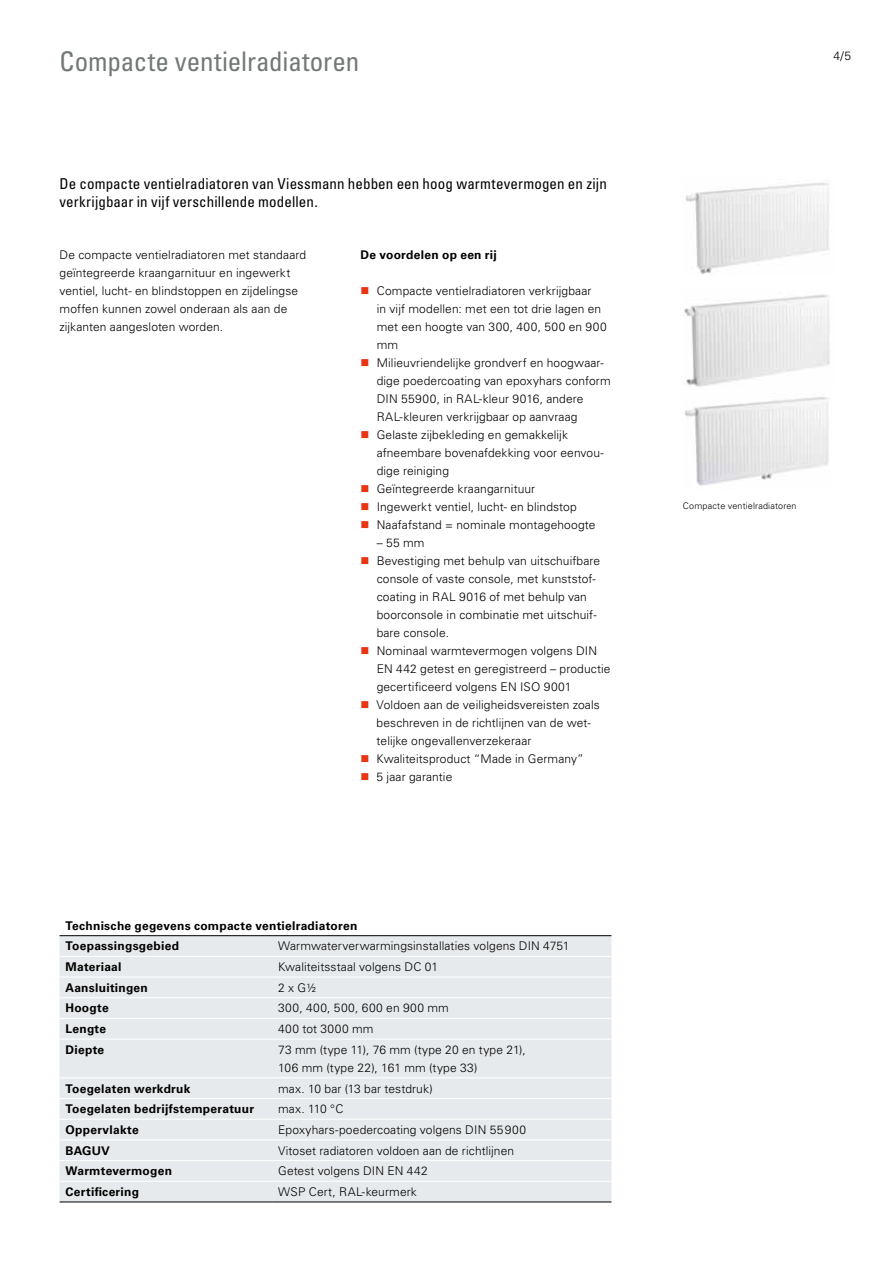
<style>
.page{position:relative;width:893px;height:1263px;background:#fff}
.page>*{position:absolute;margin:0;border:0;box-sizing:border-box;transform-origin:0 0}
.t1{font:condensed 27px "Univers LT Std";letter-spacing:-.005em;color:#727777}
.t2{font:condensed 15px/18px "Univers LT Std";letter-spacing:.005em;color:#000}
.t3{font:300 12px/18px "Univers LT Std";letter-spacing:.01em;color:#000}
.t4{font:700 12px/20.7px "Univers LT Std";letter-spacing:.02em;color:#000}
.t5{font:300 12px "Univers LT Std";letter-spacing:.045em;color:#000}
.t6{font:300 12px "Univers LT Std";letter-spacing:.04em;color:#000}
.t7{font:300 9px "Univers LT Std";letter-spacing:.02em;color:#000}
</style>
<div class="page">
<div style="left:60px;top:936px;width:551px;height:265px;background:#e7eaec"></div>
<hr style="left:60px;top:1201px;width:212px;height:1px;background:#000">
<hr style="left:272px;top:1201px;width:339px;height:1px;background:#000">
<hr style="left:60px;top:935px;width:212px;height:1px;background:#000">
<hr style="left:272px;top:935px;width:339px;height:1px;background:#000">
<hr style="left:60px;top:956px;width:212px;height:1px;background:#fff">
<hr style="left:272px;top:956px;width:339px;height:1px;background:#fff">
<hr style="left:60px;top:977px;width:212px;height:1px;background:#fff">
<hr style="left:272px;top:977px;width:339px;height:1px;background:#fff">
<hr style="left:60px;top:997px;width:212px;height:1px;background:#fff">
<hr style="left:272px;top:997px;width:339px;height:1px;background:#fff">
<hr style="left:60px;top:1018px;width:212px;height:1px;background:#fff">
<hr style="left:272px;top:1018px;width:339px;height:1px;background:#fff">
<hr style="left:60px;top:1039px;width:212px;height:1px;background:#fff">
<hr style="left:272px;top:1039px;width:339px;height:1px;background:#fff">
<hr style="left:60px;top:1077px;width:212px;height:1px;background:#fff">
<hr style="left:272px;top:1077px;width:339px;height:1px;background:#fff">
<hr style="left:60px;top:1098px;width:212px;height:1px;background:#fff">
<hr style="left:272px;top:1098px;width:339px;height:1px;background:#fff">
<hr style="left:60px;top:1119px;width:212px;height:1px;background:#fff">
<hr style="left:272px;top:1119px;width:339px;height:1px;background:#fff">
<hr style="left:60px;top:1139px;width:212px;height:1px;background:#fff">
<hr style="left:272px;top:1139px;width:339px;height:1px;background:#fff">
<hr style="left:60px;top:1160px;width:212px;height:1px;background:#fff">
<hr style="left:272px;top:1160px;width:339px;height:1px;background:#fff">
<hr style="left:60px;top:1181px;width:212px;height:1px;background:#fff">
<hr style="left:272px;top:1181px;width:339px;height:1px;background:#fff">
<img style="left:686px;top:182px;width:144px;height:92px">
<img style="left:684px;top:294px;width:146px;height:93px">
<img style="left:685px;top:397px;width:144px;height:89px">
<h1 class="t1" style="left:60px;top:44px;width:301px">Compacte ventielradiatoren</h1>
<p class="t2" style="left:60px;top:175px;width:549px">De compacte ventielradiatoren van Viessmann hebben een hoog warmtevermogen en zijn verkrijgbaar in vijf verschillende modellen.</p>
<p class="t3" style="left:60px;top:246px;width:248px">De compacte ventielradiatoren met standaard geïntegreerde kraangarnituur en ingewerkt ventiel, lucht- en blindstoppen en zijdelingse moffen kunnen zowel onderaan als aan de zijkanten aangesloten worden.</p>
<p class="t4" style="left:361px;top:245px;width:138px">De voordelen op een rij</p>
<p class="t3" style="left:377px;top:282px;width:236px">Compacte ventielradiatoren verkrijgbaar<br>in vijf modellen: met een tot drie lagen en met een hoogte van 300, 400, 500 en 900 mm<br>Milieuvriendelijke grondverf en hoogwaar&shy;dige poedercoating van epoxyhars conform DIN 55900, in RAL-kleur 9016, andere RAL-kleuren verkrijgbaar op aanvraag Gelaste zijbekleding en gemakkelijk afneembare bovenafdekking voor eenvou&shy;dige reiniging<br>Geïntegreerde kraangarnituur<br>Ingewerkt ventiel, lucht- en blindstop Naafafstand = nominale montagehoogte</p>
<p class="t3" style="left:377px;top:534px;width:235px">– 55 mm<br>Bevestiging met behulp van uitschuifbare console of vaste console, met kunststof&shy;coating in RAL 9016 of met behulp van boorconsole in combinatie met uitschuif&shy;bare console.<br>Nominaal warmtevermogen volgens DIN EN 442 getest en geregistreerd – productie gecertificeerd volgens EN ISO 9001<br>Voldoen aan de veiligheidsvereisten zoals beschreven in de richtlijnen van de wet&shy;telijke ongevallenverzekeraar Kwaliteitsproduct “Made in Germany”<br>5 jaar garantie</p>
<p class="t4" style="left:66px;top:915px;width:293px">Technische gegevens compacte ventielradiatoren<br>Toepassingsgebied</p>
<p class="t3" style="left:278px;top:937px;width:293px">Warmwaterverwarmingsinstallaties volgens DIN 4751</p>
<p class="t4" style="left:66px;top:956px;width:57px">Materiaal</p>
<p class="t3" style="left:278px;top:958px;width:161px">Kwaliteitsstaal volgens DC 01</p>
<p class="t4" style="left:66px;top:977px;width:84px">Aansluitingen</p>
<p class="t3" style="left:278px;top:978px;width:39px">2 x G½</p>
<p class="t4" style="left:66px;top:998px;width:45px">Hoogte</p>
<p class="t5" style="left:278px;top:1001px;width:172px">300, 400, 500, 600 en 900 mm</p>
<p class="t4" style="left:66px;top:1019px;width:42px">Lengte</p>
<p class="t6" style="left:278px;top:1022px;width:97px">400 tot 3000 mm</p>
<p class="t4" style="left:66px;top:1039px;width:40px">Diepte</p>
<p class="t3" style="left:278px;top:1040px;width:249px">73 mm (type 11), 76 mm (type 20 en type 21),<br>106 mm (type 22), 161 mm (type 33)</p>
<p class="t4" style="left:66px;top:1078px;width:126px">Toegelaten werkdruk</p>
<p class="t3" style="left:278px;top:1079px;width:156px">max. 10 bar (13 bar testdruk)</p>
<p class="t4" style="left:66px;top:1099px;width:190px">Toegelaten bedrijfstemperatuur</p>
<p class="t3" style="left:278px;top:1100px;width:67px">max. 110 °C</p>
<p class="t4" style="left:66px;top:1119px;width:75px">Oppervlakte</p>
<p class="t3" style="left:278px;top:1121px;width:249px">Epoxyhars-poedercoating volgens DIN 55900</p>
<p class="t4" style="left:66px;top:1140px;width:46px">BAGUV</p>
<p class="t3" style="left:278px;top:1141px;width:237px">Vitoset radiatoren voldoen aan de richtlijnen</p>
<p class="t4" style="left:66px;top:1161px;width:108px">Warmtevermogen</p>
<p class="t3" style="left:278px;top:1162px;width:151px">Getest volgens DIN EN 442</p>
<p class="t4" style="left:66px;top:1181px;width:75px">Certificering</p>
<p class="t3" style="left:278px;top:1183px;width:140px">WSP Cert, RAL-keurmerk</p>
<p class="t3" style="left:833px;top:46px;width:19px">4/5</p>
<p class="t7" style="left:683px;top:501px;width:115px">Compacte ventielradiatoren</p>
</div>
